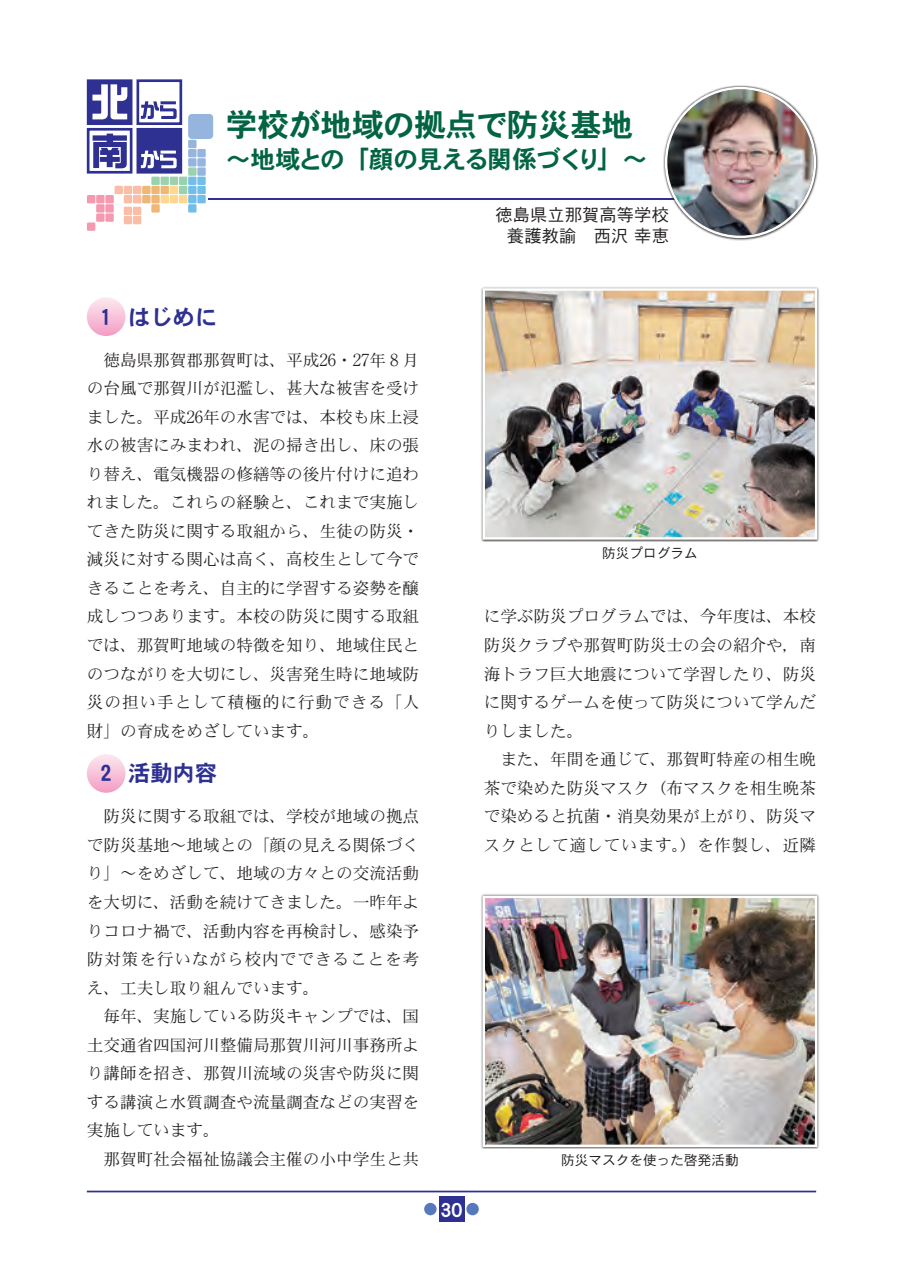
<style>
.page{position:relative;width:903px;height:1275px;background:#fff}
.page>*{position:absolute;margin:0;border:0;box-sizing:border-box;transform-origin:0 0}
.t1{font:31.68px "DFHS Gothic Std W7";color:#026442}
.t2{font:24.85px "DFHS Gothic Std W7";letter-spacing:-.055em;color:#026442}
.t3{font:22.4px "DFHS Gothic Std W7";color:#2e3092}
.t4{font:21px "DFHS Gothic Std W7";color:#fff}
.t5{font:17.32px/21px "DFHS Gothic Std W3";color:#231f20;text-align:right}
.t6{font:16.62px/28.5px "DFHS Mincho Std W3";color:#231f20}
.t7{font:13.65px "DFHS Gothic Std W3";color:#231f20}
.s1{font-family:"Ryumin Pr 6";font-weight:300}
</style>
<div class="page">
<hr style="left:208px;top:199px;width:608px;height:1px;background:#2e3092">
<div style="left:188px;top:140px;width:9px;height:8px;background:#95b5de"></div>
<div style="left:188px;top:114px;width:25px;height:25px;background:#95b5de;border-radius:4px"></div>
<div style="left:188px;top:149px;width:9px;height:8px;background:#95b5de"></div>
<div style="left:197px;top:149px;width:9px;height:8px;background:#95b5de"></div>
<div style="left:188px;top:158px;width:9px;height:9px;background:#95b5de"></div>
<div style="left:197px;top:158px;width:9px;height:9px;background:#95b5de"></div>
<div style="left:197px;top:167px;width:9px;height:9px;background:#95b5de"></div>
<div style="left:179px;top:195px;width:8px;height:8px;background:#fed88f"></div>
<div style="left:170px;top:186px;width:8px;height:8px;background:#fed88f"></div>
<div style="left:170px;top:195px;width:8px;height:8px;background:#fed88f"></div>
<div style="left:161px;top:195px;width:8px;height:8px;background:#fed88f"></div>
<div style="left:188px;top:167px;width:9px;height:9px;background:#9ad2ae"></div>
<div style="left:179px;top:177px;width:8px;height:8px;background:#9ad2ae"></div>
<div style="left:179px;top:186px;width:8px;height:8px;background:#9ad2ae"></div>
<div style="left:170px;top:177px;width:8px;height:8px;background:#9ad2ae"></div>
<div style="left:161px;top:177px;width:8px;height:8px;background:#9ad2ae"></div>
<div style="left:151px;top:177px;width:9px;height:8px;background:#9ad2ae"></div>
<div style="left:133px;top:186px;width:8px;height:8px;background:#fabda6"></div>
<div style="left:133px;top:195px;width:8px;height:8px;background:#fabda6"></div>
<div style="left:133px;top:207px;width:8px;height:8px;background:#fabda6"></div>
<div style="left:124px;top:207px;width:8px;height:8px;background:#fabda6"></div>
<div style="left:133px;top:216px;width:8px;height:8px;background:#fabda6"></div>
<div style="left:124px;top:216px;width:8px;height:8px;background:#fabda6"></div>
<div style="left:124px;top:186px;width:8px;height:8px;background:#fabda6"></div>
<div style="left:115px;top:186px;width:8px;height:8px;background:#fabda6"></div>
<div style="left:124px;top:195px;width:8px;height:8px;background:#fabda6"></div>
<div style="left:105px;top:195px;width:9px;height:8px;background:#f499b0"></div>
<div style="left:105px;top:204px;width:9px;height:9px;background:#f499b0"></div>
<div style="left:96px;top:195px;width:9px;height:8px;background:#f499b0"></div>
<div style="left:87px;top:195px;width:8px;height:8px;background:#f499b0"></div>
<div style="left:87px;top:222px;width:8px;height:9px;background:#f499b0"></div>
<div style="left:96px;top:204px;width:9px;height:9px;background:#f499b0"></div>
<div style="left:105px;top:213px;width:9px;height:9px;background:#f499b0"></div>
<div style="left:96px;top:213px;width:9px;height:9px;background:#f499b0"></div>
<div style="left:161px;top:186px;width:8px;height:8px;background:#efb776"></div>
<div style="left:151px;top:186px;width:9px;height:8px;background:#efb776"></div>
<div style="left:151px;top:195px;width:9px;height:8px;background:#efb776"></div>
<div style="left:142px;top:186px;width:9px;height:8px;background:#efb776"></div>
<div style="left:142px;top:195px;width:9px;height:8px;background:#efb776"></div>
<div style="left:151px;top:204px;width:9px;height:9px;background:#efb776"></div>
<div style="left:188px;top:177px;width:9px;height:8px;background:#73bde9"></div>
<div style="left:188px;top:186px;width:9px;height:8px;background:#73bde9"></div>
<div style="left:197px;top:177px;width:9px;height:8px;background:#73bde9"></div>
<div style="left:188px;top:195px;width:9px;height:8px;background:#73bde9"></div>
<div style="left:197px;top:186px;width:9px;height:8px;background:#73bde9"></div>
<div style="left:188px;top:204px;width:9px;height:9px;background:#73bde9"></div>
<div style="left:197px;top:195px;width:9px;height:8px;background:#73bde9"></div>
<svg style="left:91px;top:83px;width:37px;height:38px"></svg>
<div style="left:87px;top:79px;width:45px;height:46px;border:3px solid #2e3092"></div>
<div style="left:136px;top:79px;width:46px;height:46px;border:3px solid #2e3092"></div>
<div style="left:87px;top:128px;width:45px;height:46px;border:3px solid #2e3092"></div>
<div style="left:138px;top:129px;width:43px;height:43px;background:#2e3092"></div>
<div style="left:136px;top:128px;width:46px;height:46px;border:3px solid #2e3092"></div>
<svg style="left:92px;top:84px;width:35px;height:35px"></svg>
<svg style="left:141px;top:151px;width:36px;height:17px"></svg>
<svg style="left:141px;top:101px;width:36px;height:18px"></svg>
<svg style="left:93px;top:134px;width:34px;height:34px"></svg>
<div style="left:87px;top:297px;width:39px;height:39px;background:linear-gradient(to bottom,#fcebf1,#f39ec4);border-radius:19px"></div>
<div style="left:87px;top:754px;width:39px;height:39px;background:linear-gradient(to bottom,#fce9f0,#f39fc5);border-radius:19px"></div>
<svg style="left:663px;top:85px;width:155px;height:155px"></svg>
<img style="left:667px;top:89px;width:147px;height:147px;border-radius:73px">
<div style="left:480px;top:286px;width:339px;height:256px;background:linear-gradient(to right,#807e7e,#7e7c7c)"></div>
<img style="left:485px;top:291px;width:329px;height:246px">
<div style="left:482px;top:288px;width:335px;height:252px;border:2px solid #fff"></div>
<svg style="left:481px;top:894px;width:338px;height:255px;background:#c2c1c1"></svg>
<img style="left:485px;top:899px;width:329px;height:245px">
<div style="left:482px;top:896px;width:335px;height:251px;border:2px solid #fff"></div>
<hr style="left:87px;top:1191px;width:729px;height:1px;background:#2e3092">
<div style="left:439px;top:1196px;width:25px;height:25px;background:#2e3092"></div>
<div style="left:466px;top:1203px;width:13px;height:12px;background:#5679bd;border-radius:50%"></div>
<div style="left:424px;top:1203px;width:13px;height:12px;background:#5679bd;border-radius:50%"></div>
<h1 class="t1" style="left:226px;top:107px;width:409px">学校が地域の拠点で防災基地</h1>
<h2 class="t2" style="left:226px;top:146px;width:423px">～地域との「顔の見える関係づくり」～</h2>
<p class="t5" style="left:495px;top:204px;width:175px">徳島県立那賀高等学校養護教諭　西沢 幸恵</p>
<h3 class="t3" style="left:101px;top:305px;width:118px">１ はじめに</h3>
<p class="t6" style="left:87px;top:345px;width:334px;text-align:justify">　徳島県那賀郡那賀町は、平成<span class="s1">26</span>・<span class="s1">27</span>年 <span class="s1">8</span> 月の台風で那賀川が氾濫し、甚大な被害を受けました。平成<span class="s1">26</span>年の水害では、本校も床上浸水の被害にみまわれ、泥の掃き出し、床の張り替え、電気機器の修繕等の後片付けに追われました。これらの経験と、これまで実施してきた防災に関する取組から、生徒の防災・減災に対する関心は高く、高校生として今できることを考え、自主的に学習する姿勢を醸成しつつあります。本校の防災に関する取組では、那賀町地域の特徴を知り、地域住民とのつながりを大切にし、災害発生時に地域防災の担い手として積極的に行動できる「人財」の育成をめざしています。</p>
<h3 class="t3" style="left:101px;top:761px;width:118px">2 活動内容</h3>
<p class="t6" style="left:87px;top:802px;width:334px">　防災に関する取組では、学校が地域の拠点で防災基地～地域との「顔の見える関係づくり」～をめざして、地域の方々との交流活動を大切に、活動を続けてきました。一昨年よりコロナ禍で、活動内容を再検討し、感染予防対策を行いながら校内でできることを考え、工夫し取り組んでいます。<br>　毎年、実施している防災キャンプでは、国土交通省四国河川整備局那賀川河川事務所より講師を招き、那賀川流域の災害や防災に関する講演と水質調査や流量調査などの実習を実施しています。<br>　那賀町社会福祉協議会主催の小中学生と共</p>
<p class="t7" style="left:602px;top:545px;width:97px">防災プログラム</p>
<p class="t6" style="left:484px;top:602px;width:334px">に学ぶ防災プログラムでは、今年度は、本校防災クラブや那賀町防災士の会の紹介や，南海トラフ巨大地震について学習したり、防災に関するゲームを使って防災について学んだりしました。<br>　また、年間を通じて、那賀町特産の相生晩茶で染めた防災マスク（布マスクを相生晩茶で染めると抗菌・消臭効果が上がり、防災マスクとして適しています。）を作製し、近隣</p>
<p class="t4" style="left:440px;top:1198px;width:23px">30</p>
<p class="t7" style="left:561px;top:1153px;width:179px">防災マスクを使った啓発活動</p>
</div>
